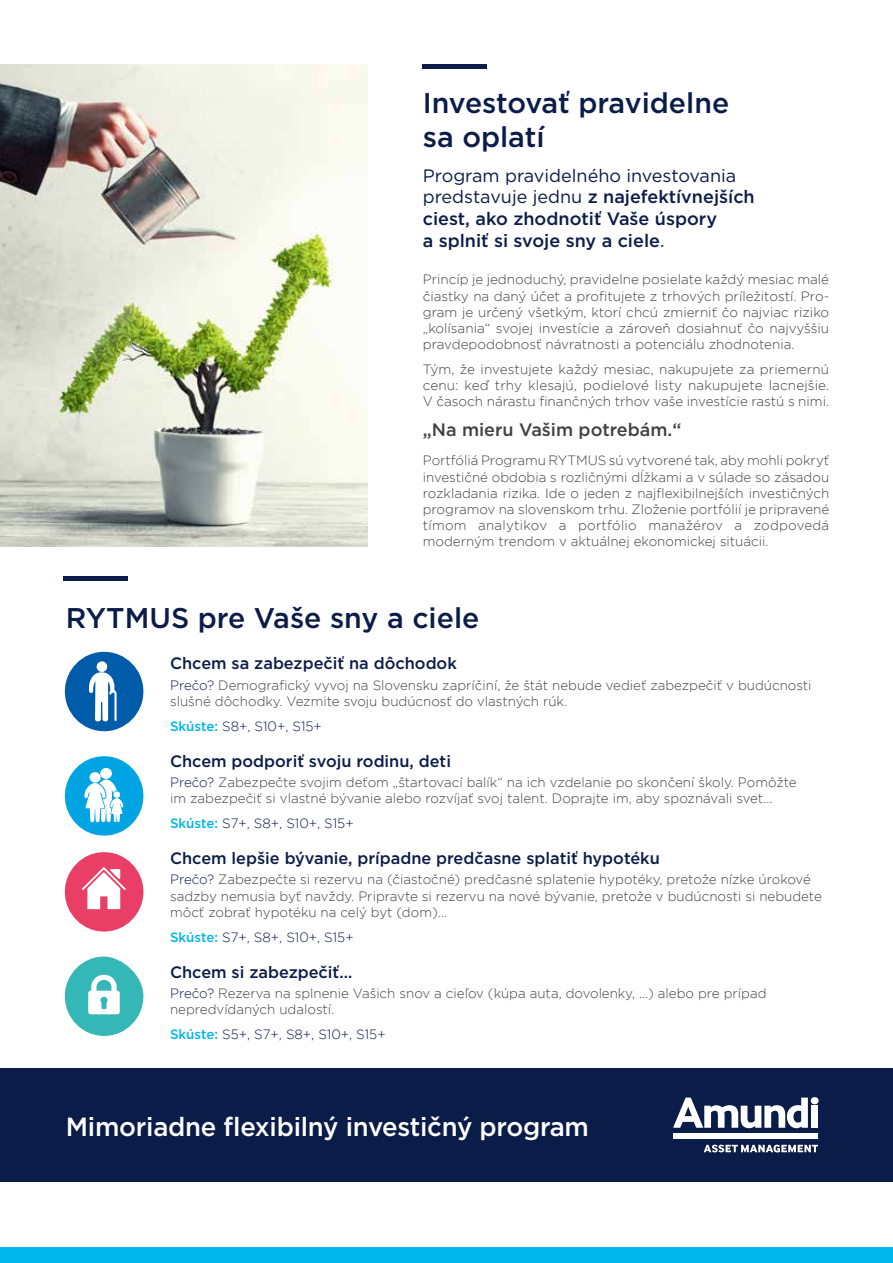
<style>
.page{position:relative;width:893px;height:1263px;background:#fff}
.page>*{position:absolute;margin:0;border:0;box-sizing:border-box;transform-origin:0 0}
.t1{font:500 28.5px/34.2px "Gotham";color:#0c1c49}
.t2{font:500 26.25px "Gotham";letter-spacing:-.01em;color:#fff}
.t3{font:500 18px/21.6px "Gotham";color:#0c1c49}
.t4{font:500 18px "Gotham";color:#424142}
.t5{font:500 16.5px "Gotham";color:#0c1c49}
.t6{font:300 13.5px/16.2px "Gotham";color:#424142}
.t7{font:300 13.5px "Gotham";color:#0c1c49}
.s1{font-weight:400}
.s2{color:#0c1c49}
.s3{font-weight:500;color:#00b6ed}
</style>
<div class="page">
<div style="left:0;top:1068px;width:893px;height:114px;background:#0c1c49"></div>
<div style="left:0;top:1247px;width:893px;height:16px;background:#00b6ed"></div>
<img style="left:0;top:65px;width:367px;height:482px">
<svg style="left:673px;top:1097px;width:135px;height:31px"></svg>
<div style="left:811px;top:1097px;width:8px;height:7px;background:#fff;border-radius:50%"></div>
<div style="left:811px;top:1106px;width:7px;height:22px;background:#fff"></div>
<div style="left:673px;top:1133px;width:145px;height:6px;background:#fff"></div>
<svg style="left:704px;top:1144px;width:114px;height:9px"></svg>
<hr style="left:423px;top:65px;width:64px;height:4px;background:#0c1c49">
<hr style="left:64px;top:576px;width:64px;height:4px;background:#0c1c49">
<div style="left:65px;top:652px;width:78px;height:79px;background:#005ba8;border-radius:50%"></div>
<svg style="left:88px;top:661px;width:29px;height:60px"></svg>
<div style="left:65px;top:756px;width:78px;height:80px;background:#00a4e3;border-radius:50%"></div>
<svg style="left:84px;top:768px;width:39px;height:54px"></svg>
<div style="left:65px;top:852px;width:78px;height:79px;background:#e93f67;border-radius:50%"></div>
<svg style="left:82px;top:867px;width:44px;height:42px"></svg>
<div style="left:65px;top:956px;width:78px;height:80px;background:#35b6b7;border-radius:50%"></div>
<svg style="left:88px;top:975px;width:32px;height:39px"></svg>
<h1 class="t1" style="left:423px;top:86px;width:308px">Investovať pravidelne sa oplatí</h1>
<h3 class="t3" style="left:423px;top:164px;width:333px"><span class="s1">Program pravidelného investovania predstavuje jednu</span> z najefektívnejších ciest, ako zhodnotiť Vaše úspory<br>a splniť si svoje sny a ciele<span class="s1">.</span></h3>
<p class="t6" style="left:423px;top:271px;width:408px;text-align:justify">Princíp je jednoduchý, pravidelne posielate každý mesiac malé čiastky na daný účet a profitujete z trhových príležitostí. Pro&shy;gram je určený všetkým, ktorí chcú zmierniť čo najviac riziko „kolísania“ svojej investície a zároveň dosiahnuť čo najvyššiu pravdepodobnosť návratnosti a potenciálu zhodnotenia.</p>
<p class="t6" style="left:423px;top:361px;width:408px;text-align:justify">Tým, že investujete každý mesiac, nakupujete za priemernú cenu: keď trhy klesajú, podielové listy nakupujete lacnejšie.<br>V časoch nárastu finančných trhov vaše investície rastú s nimi.</p>
<h3 class="t4" style="left:423px;top:418px;width:260px">„Na mieru Vašim potrebám.“</h3>
<p class="t6" style="left:423px;top:452px;width:408px;text-align:justify">Portfóliá Programu RYTMUS sú vytvorené tak, aby mohli pokryť investičné obdobia s rozličnými dĺžkami a v súlade so zásadou rozkladania rizika. Ide o jeden z najflexibilnejších investičných programov na slovenskom trhu. Zloženie portfólií je pripravené tímom analytikov a portfólio manažérov a zodpovedá moderným trendom v aktuálnej ekonomickej situácii.</p>
<h1 class="t1" style="left:66px;top:601px;width:415px">RYTMUS pre Vaše sny a ciele</h1>
<p class="t5" style="left:170px;top:652px;width:288px">Chcem sa zabezpečiť na dôchodok</p>
<p class="t6" style="left:170px;top:676px;width:643px"><span class="s2">Prečo?</span> Demografický vyvoj na Slovensku zapríčiní, že štát nebude vedieť zabezpečiť v budúcnosti slušné dôchodky. Vezmite svoju budúcnosť do vlastných rúk.</p>
<p class="t7" style="left:170px;top:717px;width:153px"><span class="s3">Skúste:</span> S8+, S10+, S15+</p>
<p class="t5" style="left:170px;top:750px;width:282px">Chcem podporiť svoju rodinu, deti</p>
<p class="t6" style="left:170px;top:774px;width:628px"><span class="s2">Prečo?</span> Zabezpečte svojim deťom „štartovací balík“ na ich vzdelanie po skončení školy. Pomôžte im zabezpečiť si vlastné bývanie alebo rozvíjať svoj talent. Doprajte im, aby spoznávali svet…</p>
<p class="t7" style="left:170px;top:815px;width:185px"><span class="s3">Skúste:</span> S7+, S8+, S10+, S15+</p>
<p class="t5" style="left:170px;top:847px;width:491px">Chcem lepšie bývanie, prípadne predčasne splatiť hypotéku</p>
<p class="t6" style="left:170px;top:871px;width:653px"><span class="s2">Prečo?</span> Zabezpečte si rezervu na (čiastočné) predčasné splatenie hypotéky, pretože nízke úrokové sadzby nemusia byť navždy. Pripravte si rezervu na nové bývanie, pretože v budúcnosti si nebudete môcť zobrať hypotéku na celý byt (dom)…</p>
<p class="t7" style="left:170px;top:928px;width:185px"><span class="s3">Skúste:</span> S7+, S8+, S10+, S15+</p>
<p class="t5" style="left:170px;top:961px;width:184px">Chcem si zabezpečiť…</p>
<p class="t6" style="left:170px;top:985px;width:598px"><span class="s2">Prečo?</span> Rezerva na splnenie Vašich snov a cieľov (kúpa auta, dovolenky, …) alebo pre prípad nepredvídaných udalostí.</p>
<p class="t7" style="left:170px;top:1025px;width:217px"><span class="s3">Skúste:</span> S5+, S7+, S8+, S10+, S15+</p>
<h2 class="t2" style="left:66px;top:1110px;width:525px">Mimoriadne flexibilný investičný program</h2>
</div>
